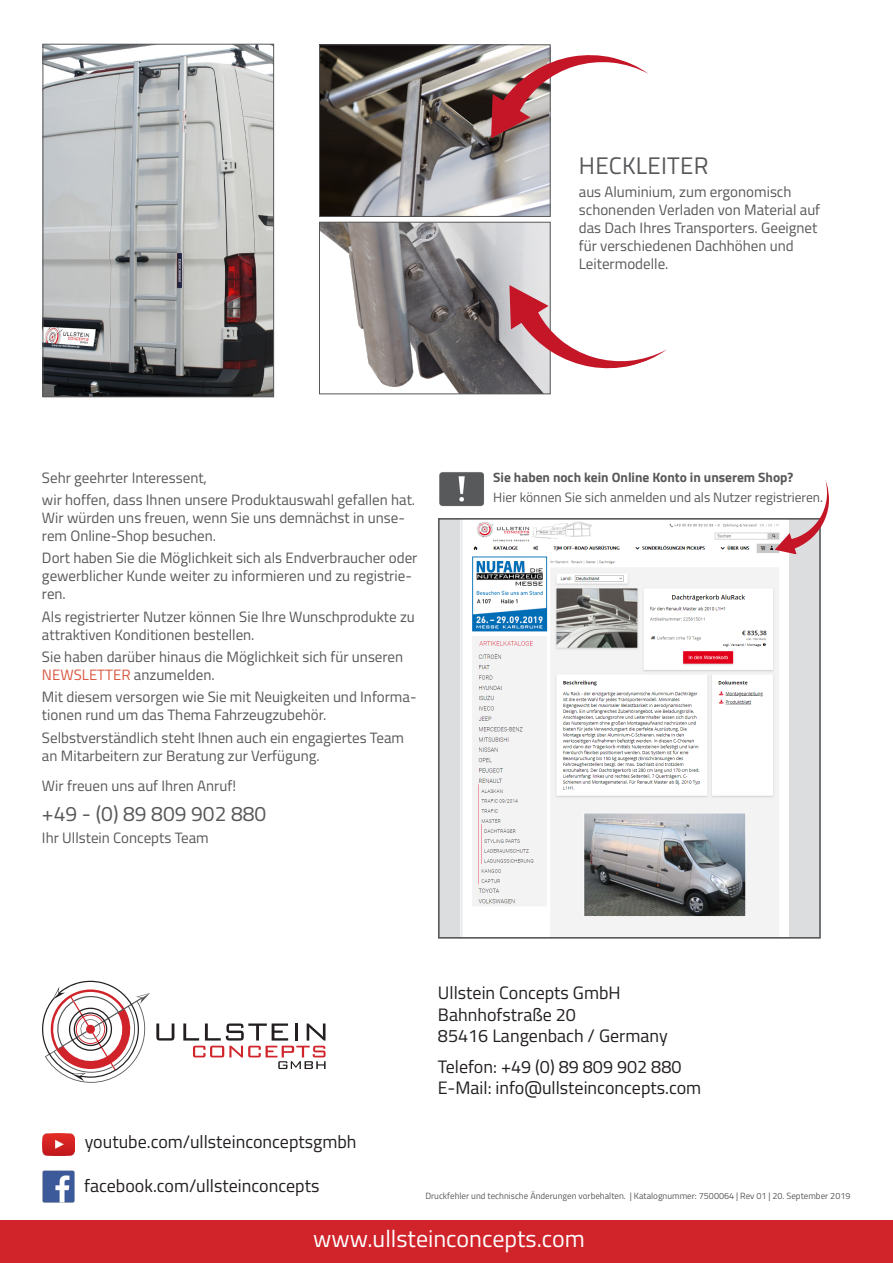
<style>
.page{position:relative;width:893px;height:1263px;background:#fff}
.page>*{position:absolute;margin:0;border:0;box-sizing:border-box;transform-origin:0 0}
.t1{font:24px "Titillium";color:#fff}
.Headline_Fliestext_s{font:24px "Titillium";letter-spacing:.01em;color:#57585a}
.Fliestext_schwarz{font:21px "Titillium";color:#57585a}
.t2{font:18px "Titillium";color:#231f20}
.Fliestext_schwarz-2{font:15px/18px "Titillium";color:#57585a}
.Fliestext_schwarz_en{font:13.5px "Titillium";color:#57585a}
.Fliestext_schwarz_en-2{font:700 13.5px "Titillium";color:#57585a}
.Fliestext_schwarz-3{font:9px "Titillium";color:#57585a}
.s1{color:#d95842}
</style>
<div class="page">
<svg style="left:42px;top:981px;width:108px;height:102px"></svg>
<svg style="left:156px;top:1023px;width:18px;height:17px"></svg>
<svg style="left:183px;top:1023px;width:16px;height:17px"></svg>
<svg style="left:205px;top:1023px;width:83px;height:17px"></svg>
<hr style="left:295px;top:1023px;width:3px;height:17px;background:#231f20">
<svg style="left:307px;top:1023px;width:18px;height:17px"></svg>
<svg style="left:193px;top:1046px;width:133px;height:23px"></svg>
<div style="left:0;top:1221px;width:893px;height:42px;background:#d1232a"></div>
<img style="left:42px;top:1170px;width:33px;height:33px">
<img style="left:42px;top:1133px;width:33px;height:23px">
<div style="left:439px;top:519px;width:381px;height:419px;background:#dcdddf"></div>
<img style="left:460px;top:521px;width:328px;height:415px">
<div style="left:438px;top:518px;width:383px;height:421px;border:2px solid #57585a"></div>
<img style="left:439px;top:472px;width:45px;height:35px">
<img style="left:321px;top:46px;width:228px;height:169px">
<div style="left:319px;top:44px;width:232px;height:173px;border:1px solid #57585a"></div>
<img style="left:45px;top:46px;width:227px;height:349px">
<div style="left:43px;top:44px;width:231px;height:353px;border:1px solid #57585a"></div>
<img style="left:321px;top:224px;width:228px;height:168px">
<div style="left:319px;top:222px;width:232px;height:172px;border:1px solid #57585a"></div>
<svg style="left:509px;top:285px;width:158px;height:84px"></svg>
<svg style="left:775px;top:481px;width:54px;height:73px"></svg>
<svg style="left:491px;top:54px;width:158px;height:84px"></svg>
<p class="Headline_Fliestext_s" style="left:579px;top:148px;width:131px">HECKLEITER</p>
<p class="Fliestext_schwarz-2" style="left:579px;top:182px;width:243px">aus Aluminium, zum ergonomisch schonenden Verladen von Material auf das Dach Ihres Transporters. Geeignet für verschiedenen Dachhöhen und<br>Leitermodelle.</p>
<p class="Fliestext_schwarz-2" style="left:42px;top:468px;width:166px">Sehr geehrter Interessent,</p>
<p class="Fliestext_schwarz-2" style="left:42px;top:490px;width:375px">wir hoffen, dass Ihnen unsere Produktauswahl gefallen hat.<br>Wir würden uns freuen, wenn Sie uns demnächst in unse&shy;rem Online-Shop besuchen.</p>
<p class="Fliestext_schwarz-2" style="left:42px;top:548px;width:377px">Dort haben Sie die Möglichkeit sich als Endverbraucher oder gewerblicher Kunde weiter zu informieren und zu registrie&shy;ren.</p>
<p class="Fliestext_schwarz-2" style="left:42px;top:607px;width:374px">Als registrierter Nutzer können Sie Ihre Wunschprodukte zu attraktiven Konditionen bestellen.</p>
<p class="Fliestext_schwarz-2" style="left:42px;top:647px;width:363px">Sie haben darüber hinaus die Möglichkeit sich für unseren<br><span class="s1">NEWSLETTER</span> anzumelden.</p>
<p class="Fliestext_schwarz-2" style="left:42px;top:687px;width:376px">Mit diesem versorgen wie Sie mit Neuigkeiten und Informa&shy;tionen rund um das Thema Fahrzeugzubehör.</p>
<p class="Fliestext_schwarz-2" style="left:42px;top:727px;width:364px">Selbstverständlich steht Ihnen auch ein engagiertes Team an Mitarbeitern zur Beratung zur Verfügung.</p>
<p class="Fliestext_schwarz-2" style="left:42px;top:776px;width:196px">Wir freuen uns auf Ihren Anruf!</p>
<p class="Fliestext_schwarz" style="left:42px;top:798px;width:226px">+49 - (0) 89 809 902 880</p>
<p class="Fliestext_schwarz-2" style="left:42px;top:828px;width:168px">Ihr Ullstein Concepts Team</p>
<p class="Fliestext_schwarz_en-2" style="left:493px;top:467px;width:301px">Sie haben noch kein Online Konto in unserem Shop?</p>
<p class="Fliestext_schwarz_en" style="left:493px;top:488px;width:331px">Hier können Sie sich anmelden und als Nutzer registrieren.</p>
<p class="t2" style="left:85px;top:1128px;width:273px">youtube.com/ullsteinconceptsgmbh</p>
<p class="t2" style="left:84px;top:1172px;width:237px">facebook.com/ullsteinconcepts</p>
<p class="t2" style="left:438px;top:980px;width:184px">Ullstein Concepts GmbH</p>
<p class="t2" style="left:438px;top:1001px;width:140px">Bahnhofstraße 20</p>
<p class="t2" style="left:438px;top:1023px;width:231px">85416 Langenbach / Germany</p>
<p class="t2" style="left:438px;top:1053px;width:245px">Telefon: +49 (0) 89 809 902 880</p>
<p class="t2" style="left:438px;top:1075px;width:265px">E-Mail: info@ullsteinconcepts.com</p>
<p class="Fliestext_schwarz-3" style="left:425px;top:1189px;width:427px">Druckfehler und technische Änderungen vorbehalten. | Katalognummer: 7500064 | Rev 01 | 20. September 2019</p>
<p class="t1" style="left:313px;top:1221px;width:273px">www.ullsteinconcepts.com</p>
</div>
